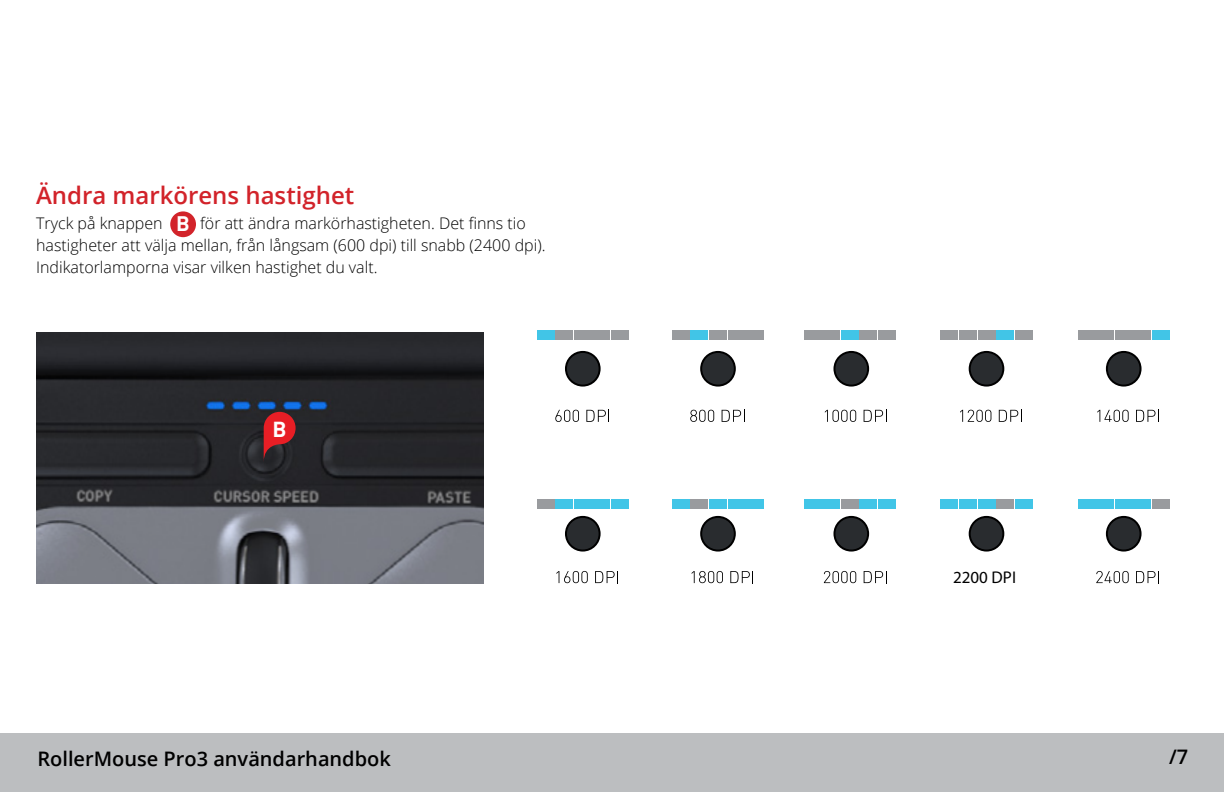
<style>
.page{position:relative;width:1224px;height:792px;background:#fff}
.page>*{position:absolute;margin:0;border:0;box-sizing:border-box;transform-origin:0 0}
.t1{font:600 24px "Open Sans";color:#d2232a}
.t2{font:700 21.4px "DINOT";color:#fff}
.t3{font:700 20.8px "DINOT";color:#fff}
.t4{font:600 20px "Open Sans";color:#000}
.t5{font:17px "Myriad Pro";color:#000}
.t6{font:300 16px/22px "Open Sans";color:#000}
</style>
<div class="page">
<div style="left:0;top:733px;width:1224px;height:59px;background:#bcbec0"></div>
<img style="left:36px;top:333px;width:448px;height:250px">
<div style="left:566px;top:352px;width:34px;height:34px;background:#292c2f;border-radius:50%"></div>
<div style="left:565px;top:351px;width:36px;height:36px;border:2px solid #000;border-radius:50%"></div>
<div style="left:701px;top:352px;width:34px;height:34px;background:#292c2f;border-radius:50%"></div>
<div style="left:700px;top:351px;width:36px;height:36px;border:2px solid #000;border-radius:50%"></div>
<div style="left:834px;top:352px;width:34px;height:34px;background:#292c2f;border-radius:50%"></div>
<div style="left:833px;top:351px;width:36px;height:36px;border:2px solid #000;border-radius:50%"></div>
<div style="left:970px;top:352px;width:33px;height:34px;background:#292c2f;border-radius:50%"></div>
<div style="left:969px;top:351px;width:35px;height:36px;border:2px solid #000;border-radius:50%"></div>
<div style="left:1107px;top:352px;width:34px;height:34px;background:#292c2f;border-radius:50%"></div>
<div style="left:1106px;top:351px;width:36px;height:36px;border:2px solid #000;border-radius:50%"></div>
<div style="left:566px;top:517px;width:34px;height:34px;background:#292c2f;border-radius:50%"></div>
<div style="left:565px;top:516px;width:36px;height:36px;border:2px solid #000;border-radius:50%"></div>
<div style="left:701px;top:517px;width:34px;height:34px;background:#292c2f;border-radius:50%"></div>
<div style="left:700px;top:516px;width:36px;height:36px;border:2px solid #000;border-radius:50%"></div>
<div style="left:834px;top:517px;width:34px;height:34px;background:#292c2f;border-radius:50%"></div>
<div style="left:833px;top:516px;width:36px;height:36px;border:2px solid #000;border-radius:50%"></div>
<div style="left:970px;top:517px;width:33px;height:34px;background:#292c2f;border-radius:50%"></div>
<div style="left:969px;top:516px;width:35px;height:36px;border:2px solid #000;border-radius:50%"></div>
<div style="left:1107px;top:517px;width:34px;height:34px;background:#292c2f;border-radius:50%"></div>
<div style="left:1106px;top:516px;width:36px;height:36px;border:2px solid #000;border-radius:50%"></div>
<svg style="left:555px;top:410px;width:24px;height:12px"></svg>
<svg style="left:586px;top:410px;width:23px;height:12px"></svg>
<svg style="left:690px;top:410px;width:24px;height:12px"></svg>
<svg style="left:722px;top:410px;width:23px;height:12px"></svg>
<svg style="left:825px;top:410px;width:31px;height:12px"></svg>
<svg style="left:864px;top:410px;width:23px;height:12px"></svg>
<svg style="left:960px;top:410px;width:31px;height:12px"></svg>
<svg style="left:999px;top:410px;width:23px;height:12px"></svg>
<svg style="left:1097px;top:410px;width:32px;height:12px"></svg>
<svg style="left:1136px;top:410px;width:23px;height:12px"></svg>
<svg style="left:556px;top:571px;width:32px;height:12px"></svg>
<svg style="left:595px;top:571px;width:23px;height:12px"></svg>
<svg style="left:692px;top:571px;width:31px;height:12px"></svg>
<svg style="left:730px;top:571px;width:23px;height:12px"></svg>
<svg style="left:824px;top:571px;width:32px;height:12px"></svg>
<svg style="left:864px;top:571px;width:23px;height:12px"></svg>
<svg style="left:1096px;top:571px;width:33px;height:12px"></svg>
<svg style="left:1136px;top:571px;width:23px;height:12px"></svg>
<div style="left:537px;top:331px;width:17px;height:9px;background:#41c5e7"></div>
<div style="left:556px;top:331px;width:17px;height:9px;background:#999b9e"></div>
<div style="left:574px;top:331px;width:17px;height:9px;background:#999b9e"></div>
<div style="left:593px;top:331px;width:17px;height:9px;background:#999b9e"></div>
<div style="left:611px;top:331px;width:17px;height:9px;background:#999b9e"></div>
<div style="left:672px;top:331px;width:18px;height:9px;background:#999b9e"></div>
<div style="left:691px;top:331px;width:17px;height:9px;background:#41c5e7"></div>
<div style="left:709px;top:331px;width:18px;height:9px;background:#999b9e"></div>
<div style="left:728px;top:331px;width:17px;height:9px;background:#999b9e"></div>
<div style="left:746px;top:331px;width:18px;height:9px;background:#999b9e"></div>
<div style="left:804px;top:331px;width:18px;height:9px;background:#999b9e"></div>
<div style="left:823px;top:331px;width:17px;height:9px;background:#999b9e"></div>
<div style="left:841px;top:331px;width:18px;height:9px;background:#41c5e7"></div>
<div style="left:860px;top:331px;width:17px;height:9px;background:#999b9e"></div>
<div style="left:878px;top:331px;width:18px;height:9px;background:#999b9e"></div>
<div style="left:941px;top:331px;width:17px;height:9px;background:#999b9e"></div>
<div style="left:959px;top:331px;width:18px;height:9px;background:#999b9e"></div>
<div style="left:978px;top:331px;width:17px;height:9px;background:#999b9e"></div>
<div style="left:996px;top:331px;width:18px;height:9px;background:#41c5e7"></div>
<div style="left:1015px;top:331px;width:17px;height:9px;background:#999b9e"></div>
<div style="left:1078px;top:331px;width:17px;height:9px;background:#999b9e"></div>
<div style="left:1097px;top:331px;width:17px;height:9px;background:#999b9e"></div>
<div style="left:1115px;top:331px;width:17px;height:9px;background:#999b9e"></div>
<div style="left:1134px;top:331px;width:17px;height:9px;background:#999b9e"></div>
<div style="left:1152px;top:331px;width:17px;height:9px;background:#41c5e7"></div>
<div style="left:537px;top:499px;width:17px;height:9px;background:#999b9e"></div>
<div style="left:556px;top:499px;width:17px;height:9px;background:#41c5e7"></div>
<div style="left:574px;top:499px;width:17px;height:9px;background:#41c5e7"></div>
<div style="left:593px;top:499px;width:17px;height:9px;background:#41c5e7"></div>
<div style="left:611px;top:499px;width:17px;height:9px;background:#41c5e7"></div>
<div style="left:672px;top:499px;width:18px;height:9px;background:#41c5e7"></div>
<div style="left:691px;top:499px;width:17px;height:9px;background:#999b9e"></div>
<div style="left:709px;top:499px;width:18px;height:9px;background:#41c5e7"></div>
<div style="left:728px;top:499px;width:17px;height:9px;background:#41c5e7"></div>
<div style="left:746px;top:499px;width:18px;height:9px;background:#41c5e7"></div>
<div style="left:804px;top:499px;width:18px;height:9px;background:#41c5e7"></div>
<div style="left:823px;top:499px;width:17px;height:9px;background:#41c5e7"></div>
<div style="left:841px;top:499px;width:18px;height:9px;background:#999b9e"></div>
<div style="left:860px;top:499px;width:17px;height:9px;background:#41c5e7"></div>
<div style="left:878px;top:499px;width:18px;height:9px;background:#41c5e7"></div>
<div style="left:941px;top:499px;width:17px;height:9px;background:#41c5e7"></div>
<div style="left:959px;top:499px;width:18px;height:9px;background:#41c5e7"></div>
<div style="left:978px;top:499px;width:17px;height:9px;background:#41c5e7"></div>
<div style="left:996px;top:499px;width:18px;height:9px;background:#999b9e"></div>
<div style="left:1015px;top:499px;width:17px;height:9px;background:#41c5e7"></div>
<div style="left:1078px;top:499px;width:17px;height:9px;background:#41c5e7"></div>
<div style="left:1097px;top:499px;width:17px;height:9px;background:#41c5e7"></div>
<div style="left:1115px;top:499px;width:17px;height:9px;background:#41c5e7"></div>
<div style="left:1134px;top:499px;width:17px;height:9px;background:#41c5e7"></div>
<div style="left:1152px;top:499px;width:17px;height:9px;background:#999b9e"></div>
<svg style="left:264px;top:412px;width:32px;height:50px;background:#952227"></svg>
<svg style="left:170px;top:211px;width:26px;height:27px"></svg>
<h1 class="t1" style="left:36px;top:179px;width:320px">Ändra markörens hastighet</h1>
<p class="t6" style="left:36px;top:212px;width:128px">Tryck på knappen</p>
<h3 class="t3" style="left:176px;top:210px;width:15px">B</h3>
<p class="t6" style="left:36px;top:212px;width:511px;text-indent:164px">för att ändra markörhastigheten. Det finns tio hastigheter att välja mellan, från långsam (600 dpi) till snabb (2400 dpi).<br>Indikatorlamporna visar vilken hastighet du valt.</p>
<h2 class="t2" style="left:273px;top:415px;width:16px">B</h2>
<p class="t4" style="left:37px;top:745px;width:355px">RollerMouse Pro3 användarhandbok</p>
<p class="t5" style="left:953px;top:567px;width:64px">2200 DPI</p>
<p class="t4" style="left:1169px;top:743px;width:21px">/7</p>
</div>
